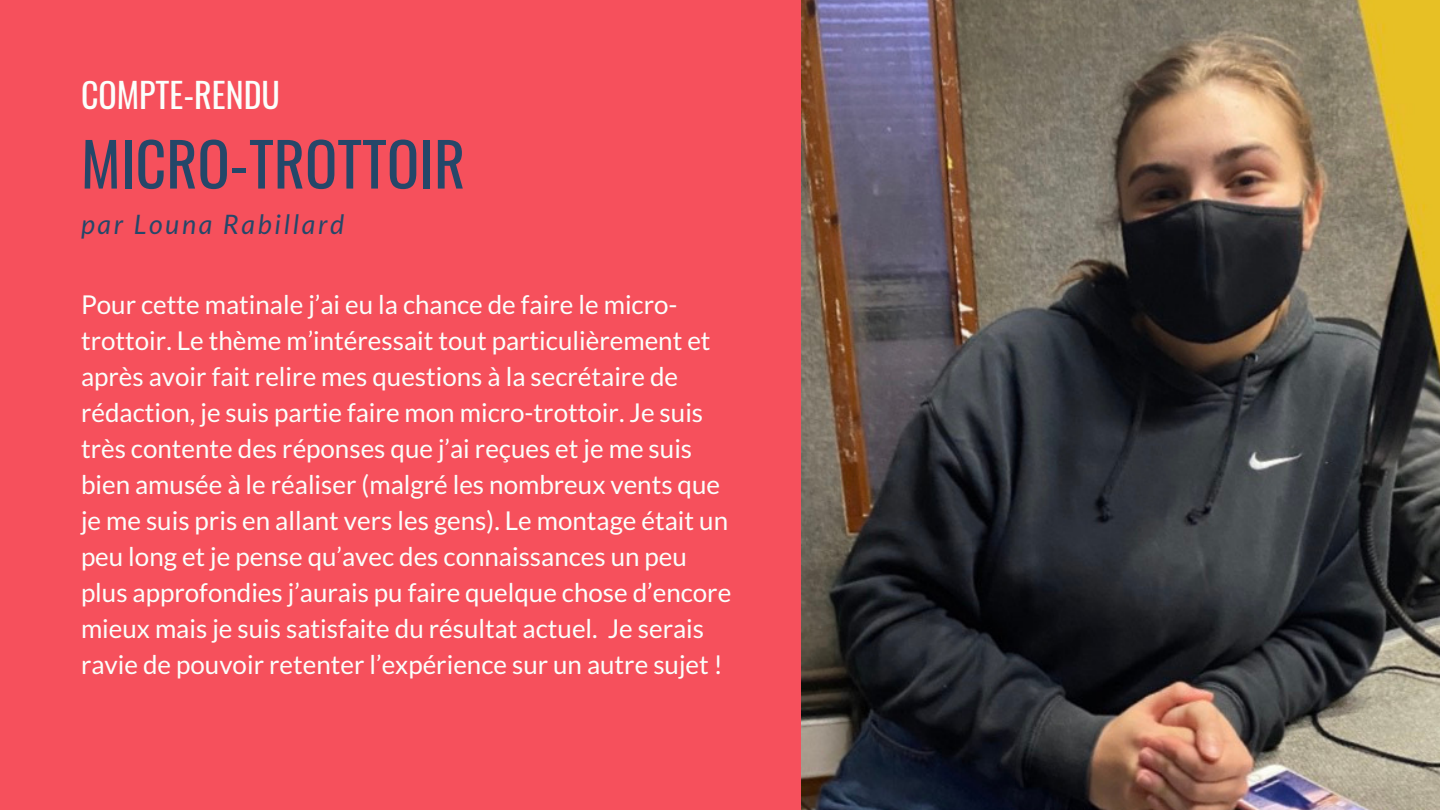
<style>
.page{position:relative;width:1440px;height:810px;background:#f6505c}
.page>*{position:absolute;margin:0;border:0;box-sizing:border-box;transform-origin:0 0}
.t1{font:60px "Oswald";color:#254769}
.t2{font:34px "Oswald";color:#fbfffc}
.t3{font:italic 26.8px "Lato";letter-spacing:.1em;color:#254769}
.t4{font:25.9px/36px "Lato";color:#fbfffc}
</style>
<div class="page">
<img style="left:802px;top:0;width:638px;height:810px">
<p class="t2" style="left:81px;top:68px;width:201px">COMPTE-RENDU</p>
<p class="t1" style="left:81px;top:117px;width:386px">MICRO-TROTTOIR</p>
<p class="t3" style="left:81px;top:208px;width:265px">par Louna Rabillard</p>
<p class="t4" style="left:81px;top:286px;width:652px">Pour cette matinale j’ai eu la chance de faire le micro&shy;trottoir. Le thème m’intéressait tout particulièrement et après avoir fait relire mes questions à la secrétaire de rédaction, je suis partie faire mon micro-trottoir. Je suis très contente des réponses que j’ai reçues et je me suis bien amusée à le réaliser (malgré les nombreux vents que je me suis pris en allant vers les gens). Le montage était un peu long et je pense qu’avec des connaissances un peu plus approfondies j’aurais pu faire quelque chose d’encore mieux mais je suis satisfaite du résultat actuel. Je serais ravie de pouvoir retenter l’expérience sur un autre sujet !</p>
</div>
